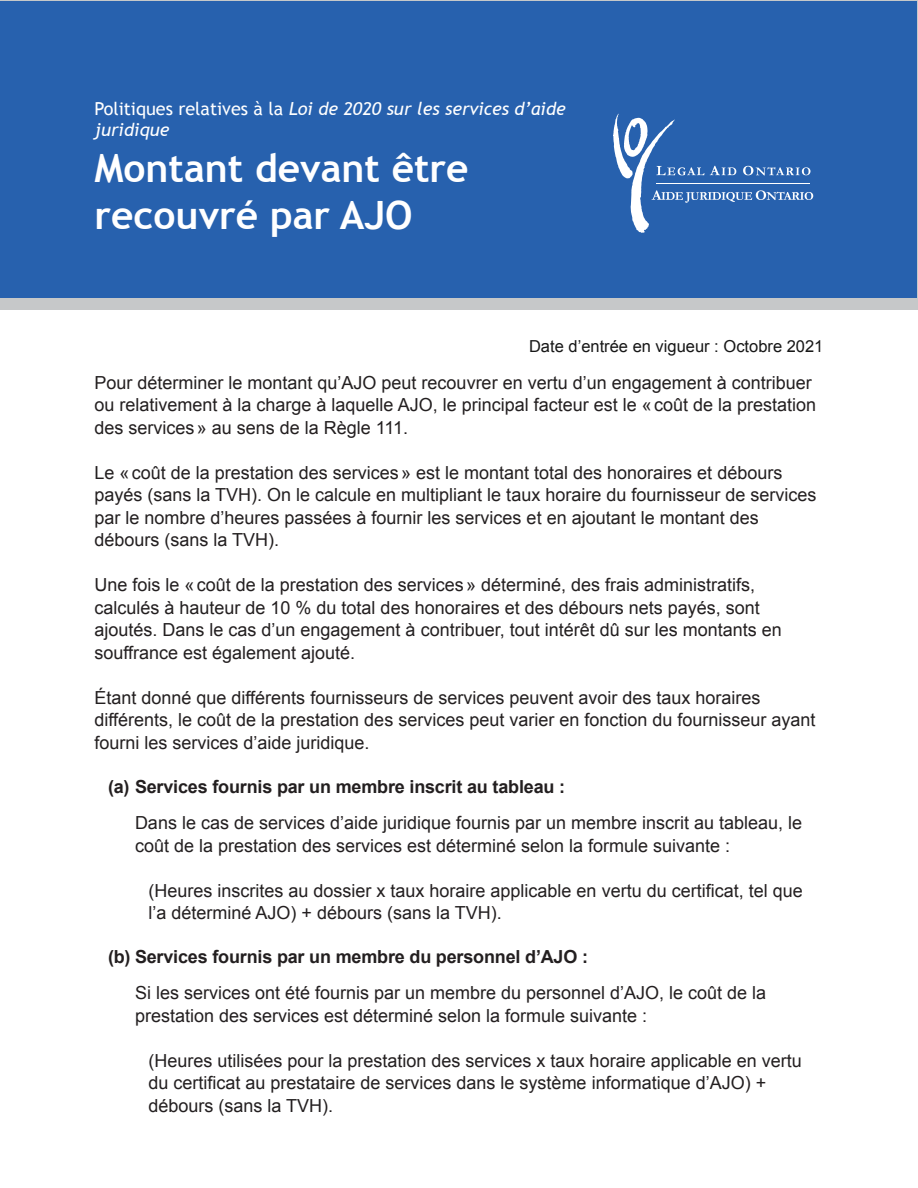
<style>
.page{position:relative;width:918px;height:1188px;background:#fff}
.page>*{position:absolute;margin:0;border:0;box-sizing:border-box;transform-origin:0 0}
.Heading_1__title_pag{font:700 39px/46.8px "Trebuchet MS";color:#fff}
.t1{font:18px/22.5px "Arial";color:#231f20}
.t2{font:700 18px "Arial";letter-spacing:-.01em;color:#231f20}
.Heading_1__title_pag-2{font:italic 18px/21px "Trebuchet MS";color:#fff}
.t3{font:16.5px "Arial";color:#171717}
.s1{font-style:normal}
</style>
<div class="page">
<div style="left:0;top:0;width:918px;height:310px;background:#c6c8c9"></div>
<div style="left:1px;top:1px;width:916px;height:297px;background:#2761ae"></div>
<svg style="left:613px;top:114px;width:200px;height:119px"></svg>
<h1 class="Heading_1__title_pag-2" style="left:94px;top:98px;width:473px"><span class="s1">Politiques relatives à la</span> Loi de 2020 sur les services d’aide juridique</h1>
<h1 class="Heading_1__title_pag" style="left:94px;top:145px;width:376px">Montant devant être recouvré par AJO</h1>
<p class="t3" style="left:529px;top:336px;width:296px">Date d’entrée en vigueur : Octobre 2021</p>
<p class="t1" style="left:94px;top:372px;width:723px">Pour déterminer le montant qu’AJO peut recouvrer en vertu d’un engagement à contribuer ou relativement à la charge à laquelle AJO, le principal facteur est le «coût de la prestation des services» au sens de la Règle 111.</p>
<p class="t1" style="left:94px;top:462px;width:723px">Le «coût de la prestation des services» est le montant total des honoraires et débours payés (sans la TVH). On le calcule en multipliant le taux horaire du fournisseur de services par le nombre d’heures passées à fournir les services et en ajoutant le montant des débours (sans la TVH).</p>
<p class="t1" style="left:94px;top:574px;width:689px">Une fois le «coût de la prestation des services» déterminé, des frais administratifs, calculés à hauteur de 10 % du total des honoraires et des débours nets payés, sont ajoutés. Dans le cas d’un engagement à contribuer, tout intérêt dû sur les montants en souffrance est également ajouté.</p>
<p class="t1" style="left:94px;top:687px;width:723px">Étant donné que différents fournisseurs de services peuvent avoir des taux horaires différents, le coût de la prestation des services peut varier en fonction du fournisseur ayant fourni les services d’aide juridique.</p>
<p class="t2" style="left:108px;top:775px;width:459px">(a) Services fournis par un membre inscrit au tableau :</p>
<p class="t1" style="left:135px;top:812px;width:669px">Dans le cas de services d’aide juridique fournis par un membre inscrit au tableau, le coût de la prestation des services est déterminé selon la formule suivante :</p>
<p class="t1" style="left:148px;top:879px;width:656px">(Heures inscrites au dossier x taux horaire applicable en vertu du certificat, tel que l’a déterminé AJO) + débours (sans la TVH).</p>
<p class="t2" style="left:108px;top:945px;width:482px">(b) Services fournis par un membre du personnel d’AJO :</p>
<p class="t1" style="left:135px;top:982px;width:633px">Si les services ont été fournis par un membre du personnel d’AJO, le coût de la prestation des services est déterminé selon la formule suivante :</p>
<p class="t1" style="left:148px;top:1049px;width:655px">(Heures utilisées pour la prestation des services x taux horaire applicable en vertu du certificat au prestataire de services dans le système informatique d’AJO) + débours (sans la TVH).</p>
</div>
